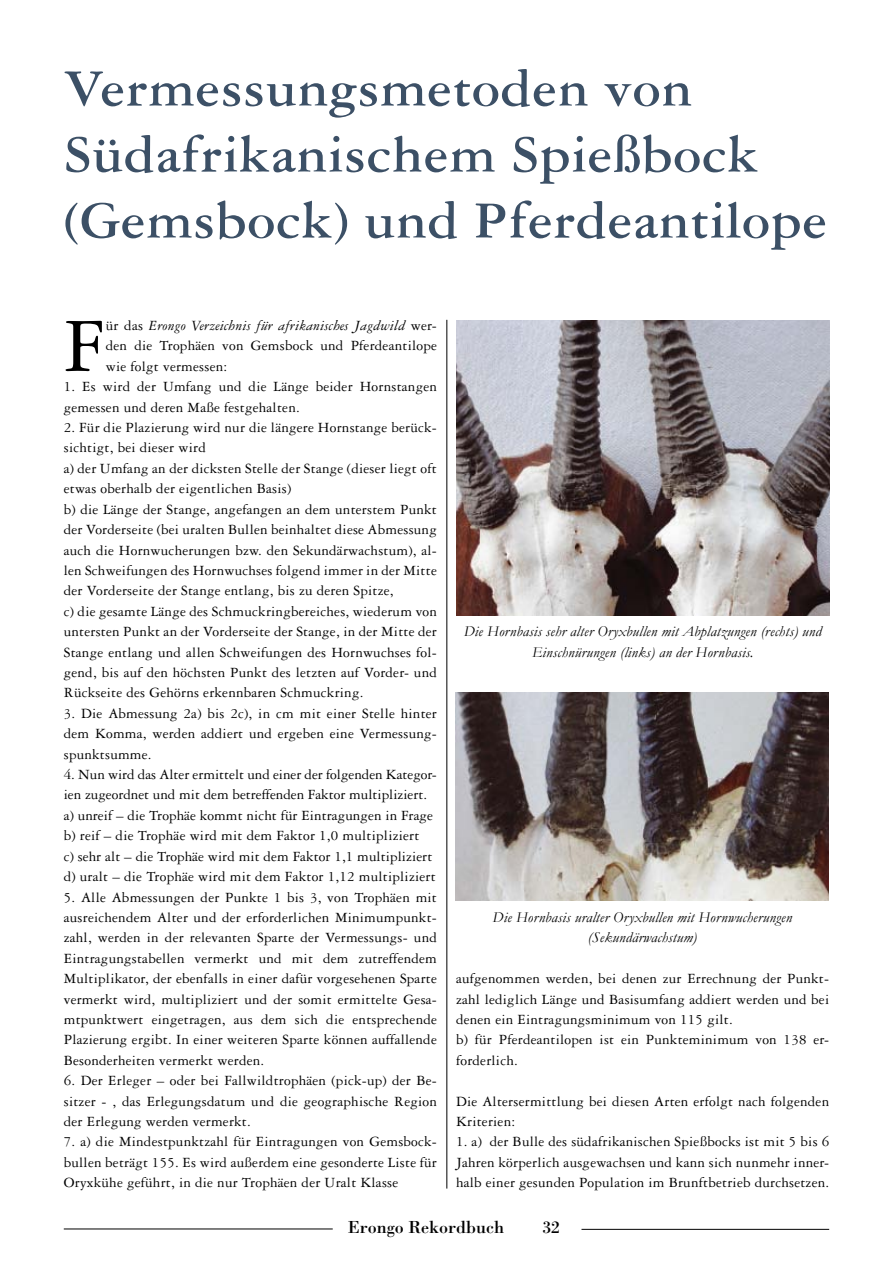
<style>
.page{position:relative;width:893px;height:1263px;background:#fff}
.page>*{position:absolute;margin:0;border:0;box-sizing:border-box;transform-origin:0 0}
.body_copy{font:81.75px "Garamond Three";color:#000}
.heading_2{font:700 55.5px/66px "Garamond Three";letter-spacing:.015em;color:#3c5066}
.t1{font:18px "Bodoni";color:#000}
.body_copy-2{font:15px/20.4px "Garamond Three";letter-spacing:.015em;color:#000;text-align:justify}
.body_copy-3{font:italic 15px/20.4px "Garamond";letter-spacing:.015em;color:#000;text-align:center}
.s1{font-style:italic}
</style>
<div class="page">
<hr style="left:64px;top:1228px;width:269px;height:1px;background:#000">
<hr style="left:581px;top:1229px;width:248px;height:1px;background:#000">
<hr style="left:446px;top:320px;width:1px;height:868px;background:#000">
<img style="left:456px;top:692px;width:373px;height:209px">
<img style="left:456px;top:320px;width:373px;height:295px">
<p class="heading_2" style="left:64px;top:56px;width:765px">Vermessungsmetoden von<br>Südafrikanischem Spießbock (Gemsbock) und Pferdeantilope</p>
<p class="body_copy" style="left:64px;top:302px;width:42px">F</p>
<p class="body_copy-2" style="left:106px;top:315px;width:333px">ür das <span class="s1">Erongo Verzeichnis für afrikanisches Jagdwild</span> wer&shy;den die Trophäen von Gemsbock und Pferdeantilope wie folgt vermessen:</p>
<p class="body_copy-2" style="left:64px;top:377px;width:375px">1. Es wird der Umfang und die Länge beider Hornstangen gemessen und deren Maße festgehalten.</p>
<p class="body_copy-2" style="left:64px;top:417px;width:375px">2. Für die Plazierung wird nur die längere Hornstange berück&shy;sichtigt, bei dieser wird</p>
<p class="body_copy-2" style="left:64px;top:458px;width:375px">a) der Umfang an der dicksten Stelle der Stange (dieser liegt oft etwas oberhalb der eigentlichen Basis)</p>
<p class="body_copy-2" style="left:64px;top:499px;width:375px">b) die Länge der Stange, angefangen an dem unterstem Punkt der Vorderseite (bei uralten Bullen beinhaltet diese Abmessung auch die Hornwucherungen bzw. den Sekundärwachstum), al&shy;len Schweifungen des Hornwuchses folgend immer in der Mitte der Vorderseite der Stange entlang, bis zu deren Spitze,</p>
<p class="body_copy-2" style="left:64px;top:601px;width:375px">c) die gesamte Länge des Schmuckringbereiches, wiederum von untersten Punkt an der Vorderseite der Stange, in der Mitte der Stange entlang und allen Schweifungen des Hornwuchses fol&shy;gend, bis auf den höchsten Punkt des letzten auf Vorder- und Rückseite des Gehörns erkennbaren Schmuckring.</p>
<p class="body_copy-2" style="left:64px;top:703px;width:375px">3. Die Abmessung 2a) bis 2c), in cm mit einer Stelle hinter dem Komma, werden addiert und ergeben eine Vermessung&shy;spunktsumme.</p>
<p class="body_copy-2" style="left:64px;top:764px;width:375px">4. Nun wird das Alter ermittelt und einer der folgenden Kategor&shy;ien zugeordnet und mit dem betreffenden Faktor multipliziert.</p>
<p class="body_copy-2" style="left:64px;top:805px;width:371px">a) unreif – die Trophäe kommt nicht für Eintragungen in Frage</p>
<p class="body_copy-2" style="left:64px;top:826px;width:357px">b) reif – die Trophäe wird mit dem Faktor 1,0 multipliziert</p>
<p class="body_copy-2" style="left:64px;top:846px;width:370px">c) sehr alt – die Trophäe wird mit dem Faktor 1,1 multipliziert</p>
<p class="body_copy-2" style="left:64px;top:866px;width:373px">d) uralt – die Trophäe wird mit dem Faktor 1,12 multipliziert</p>
<p class="body_copy-2" style="left:64px;top:887px;width:375px">5. Alle Abmessungen der Punkte 1 bis 3, von Trophäen mit ausreichendem Alter und der erforderlichen Minimumpunkt&shy;zahl, werden in der relevanten Sparte der Vermessungs- und Eintragungstabellen vermerkt und mit dem zutreffendem Multiplikator, der ebenfalls in einer dafür vorgesehenen Sparte vermerkt wird, multipliziert und der somit ermittelte Gesa&shy;mtpunktwert eingetragen, aus dem sich die entsprechende Plazierung ergibt. In einer weiteren Sparte können auffallende Besonderheiten vermerkt werden.</p>
<p class="body_copy-2" style="left:64px;top:1070px;width:375px">6. Der Erleger – oder bei Fallwildtrophäen (pick-up) der Be&shy;sitzer - , das Erlegungsdatum und die geographische Region der Erlegung werden vermerkt.</p>
<p class="body_copy-2" style="left:64px;top:1132px;width:375px">7. a) die Mindestpunktzahl für Eintragungen von Gemsbock&shy;bullen beträgt 155. Es wird außerdem eine gesonderte Liste für Oryxkühe geführt, in die nur Trophäen der Uralt Klasse</p>
<p class="body_copy-3" style="left:464px;top:621px;width:359px">Die Hornbasis sehr alter Oryxbullen mit Abplatzungen (rechts) und<br>Einschnürungen (links) an der Hornbasis.</p>
<p class="body_copy-3" style="left:493px;top:907px;width:301px">Die Hornbasis uralter Oryxbullen mit Hornwucherungen</p>
<p class="body_copy-3" style="left:588px;top:927px;width:111px">(Sekundärwachstum)</p>
<p class="body_copy-2" style="left:456px;top:968px;width:375px">aufgenommen werden, bei denen zur Errechnung der Punkt&shy;zahl lediglich Länge und Basisumfang addiert werden und bei denen ein Eintragungsminimum von 115 gilt.</p>
<p class="body_copy-2" style="left:456px;top:1030px;width:375px">b) für Pferdeantilopen ist ein Punkteminimum von 138 er&shy;forderlich.</p>
<p class="body_copy-2" style="left:456px;top:1091px;width:375px">Die Altersermittlung bei diesen Arten erfolgt nach folgenden<br>Kriterien:</p>
<p class="body_copy-2" style="left:456px;top:1132px;width:375px">1. a) der Bulle des südafrikanischen Spießbocks ist mit 5 bis 6<br>Jahren körperlich ausgewachsen und kann sich nunmehr inner&shy;halb einer gesunden Population im Brunftbetrieb durchsetzen.</p>
<p class="t1" style="left:348px;top:1216px;width:158px">Erongo Rekordbuch</p>
<p class="t1" style="left:542px;top:1216px;width:19px">32</p>
</div>
